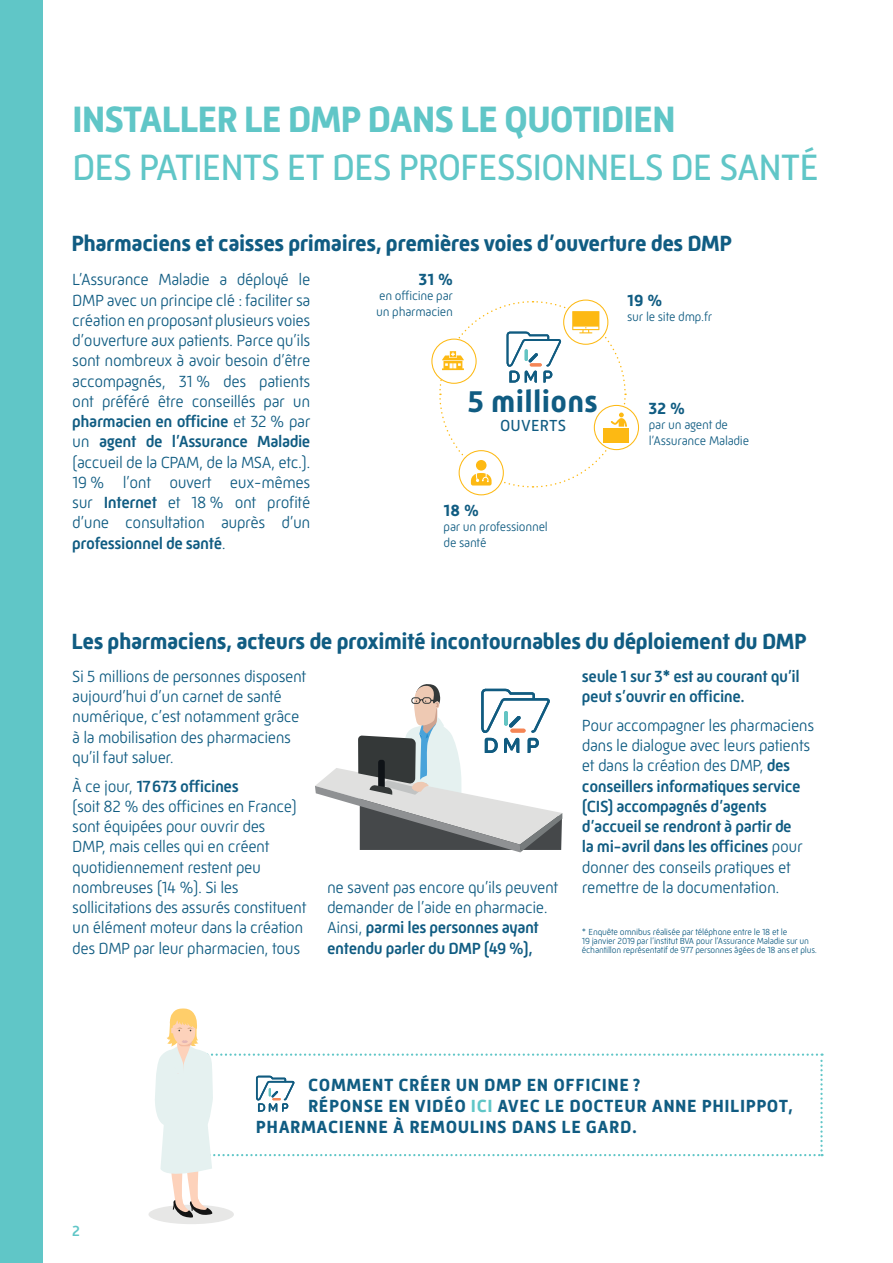
<style>
.page{position:relative;width:893px;height:1263px;background:#fff}
.page>*{position:absolute;margin:0;border:0;box-sizing:border-box;transform-origin:0 0}
.t1{font:37.5px "Mic 32 New";letter-spacing:-.03em;color:#60c6c7}
.t2{font:700 37.5px "Mic 32 New";letter-spacing:-.03em;color:#60c6c7}
.t3{font:700 30.6px "Mic 32 New";letter-spacing:.01em;color:#105c82}
.t4{font:700 22.5px "Mic 32 New";letter-spacing:-.02em;color:#105c82}
.t5{font:700 18px "Mic 32 New";letter-spacing:.03em;color:#105c82}
.t6{font:300 16.5px/20.2px "Mic 32 New";letter-spacing:-.025em;color:#105c82}
.t7{font:500 16.5px/20.2px "Mic 32 New";letter-spacing:-.025em;color:#105c82}
.t8{font:700 16.5px "Mic 32 New";letter-spacing:.01em;color:#105c82}
.t9{font:16.35px "Mic 32 New";letter-spacing:.01em;color:#105c82}
.t10{font:500 15px "Mic 32 New";color:#60c6c7}
.t11{font:300 12.75px/15.3px "Mic 32 New";letter-spacing:-.02em;color:#105c82}
.t12{font:300 9px/9px "Mic 32 New";letter-spacing:-.025em;color:#105c82}
.s1{font-weight:500}
.s2{color:#60c6c7}
</style>
<div class="page">
<div style="left:0;top:0;width:43px;height:1263px;background:#60c6c7"></div>
<div style="left:148px;top:1205px;width:86px;height:19px;background:#e7e7e6;border-radius:50%"></div>
<svg style="left:154px;top:1008px;width:669px;height:210px"></svg>
<svg style="left:432px;top:339px;width:44px;height:44px"></svg>
<svg style="left:459px;top:451px;width:44px;height:44px"></svg>
<div style="left:603px;top:427px;width:26px;height:15px;background:#fdb913"></div>
<svg style="left:438px;top:300px;width:189px;height:188px"></svg>
<svg style="left:315px;top:684px;width:247px;height:168px"></svg>
<h1 class="t2" style="left:72px;top:98px;width:605px">INSTALLER LE DMP DANS LE QUOTIDIEN</h1>
<h1 class="t1" style="left:72px;top:146px;width:748px">DES PATIENTS ET DES PROFESSIONNELS DE SANTÉ</h1>
<h3 class="t4" style="left:71px;top:230px;width:662px">Pharmaciens et caisses primaires, premières voies d’ouverture des DMP</h3>
<p class="t6" style="left:72px;top:270px;width:240px;text-align:justify">L’Assurance Maladie a déployé le DMP avec un principe clé : faciliter sa création en proposant plusieurs voies d’ouverture aux patients. Parce qu’ils sont nombreux à avoir besoin d’être accompagnés, 31 % des patients ont préféré être conseillés par un <span class="s1">pharmacien en officine</span> et 32 % par un <span class="s1">agent de l’Assurance Maladie </span>(accueil de la CPAM, de la MSA, etc.).<br>19 % l’ont ouvert eux-mêmes sur <span class="s1">Internet</span> et 18 % ont profité d’une consultation auprès d’un <span class="s1">professionnel de santé</span>.</p>
<p class="t8" style="left:419px;top:270px;width:36px">31 %</p>
<p class="t11" style="left:376px;top:288px;width:78px">en officine par un pharmacien</p>
<h2 class="t3" style="left:468px;top:384px;width:132px">5 millions</h2>
<p class="t9" style="left:500px;top:416px;width:67px">OUVERTS</p>
<p class="t8" style="left:444px;top:501px;width:37px">18 %</p>
<p class="t11" style="left:444px;top:519px;width:106px">par un professionnel de santé</p>
<p class="t8" style="left:627px;top:291px;width:37px">19 %</p>
<p class="t11" style="left:627px;top:309px;width:86px">sur le site dmp.fr</p>
<p class="t8" style="left:649px;top:399px;width:38px">32 %</p>
<p class="t11" style="left:649px;top:417px;width:102px">par un agent de l’Assurance Maladie</p>
<h3 class="t4" style="left:71px;top:628px;width:737px">Les pharmaciens, acteurs de proximité incontournables du déploiement du DMP</h3>
<p class="t6" style="left:72px;top:666px;width:236px">Si 5 millions de personnes disposent aujourd’hui d’un carnet de santé numérique, c’est notamment grâce à la mobilisation des pharmaciens qu’il faut saluer.</p>
<p class="t6" style="left:72px;top:776px;width:236px">À ce jour, <span class="s1">17673 officines<br></span>(soit 82 % des officines en France) sont équipées pour ouvrir des<br>DMP, mais celles qui en créent quotidiennement restent peu nombreuses (14 %). Si les sollicitations des assurés constituent un élément moteur dans la création des DMP par leur pharmacien, tous</p>
<p class="t6" style="left:327px;top:877px;width:233px">ne savent pas encore qu’ils peuvent demander de l’aide en pharmacie.<br>Ainsi, <span class="s1">parmi les personnes ayant entendu parler du DMP (49 %),</span></p>
<p class="t7" style="left:582px;top:666px;width:219px">seule 1 sur 3* est au courant qu’il peut s’ouvrir en officine.</p>
<p class="t6" style="left:582px;top:715px;width:234px">Pour accompagner les pharmaciens dans le dialogue avec leurs patients et dans la création des DMP, <span class="s1">des conseillers informatiques service (CIS) accompagnés d’agents d’accueil se rendront à partir de<br>la mi-avril dans les officines</span> pour donner des conseils pratiques et remettre de la documentation.</p>
<p class="t12" style="left:582px;top:927px;width:237px">* Enquête omnibus réalisée par téléphone entre le 18 et le<br>19 janvier 2019 par l’institut BVA pour l’Assurance Maladie sur un échantillon représentatif de 977 personnes âgées de 18 ans et plus.</p>
<p class="t10" style="left:72px;top:1222px;width:9px">2</p>
<p class="t5" style="left:308px;top:1074px;width:334px">COMMENT CRÉER UN DMP EN OFFICINE ?</p>
<p class="t5" style="left:308px;top:1095px;width:486px">RÉPONSE EN VIDÉO <span class="s2">ICI</span> AVEC LE DOCTEUR ANNE PHILIPPOT,</p>
<p class="t5" style="left:256px;top:1116px;width:382px">PHARMACIENNE À REMOULINS DANS LE GARD.</p>
</div>
